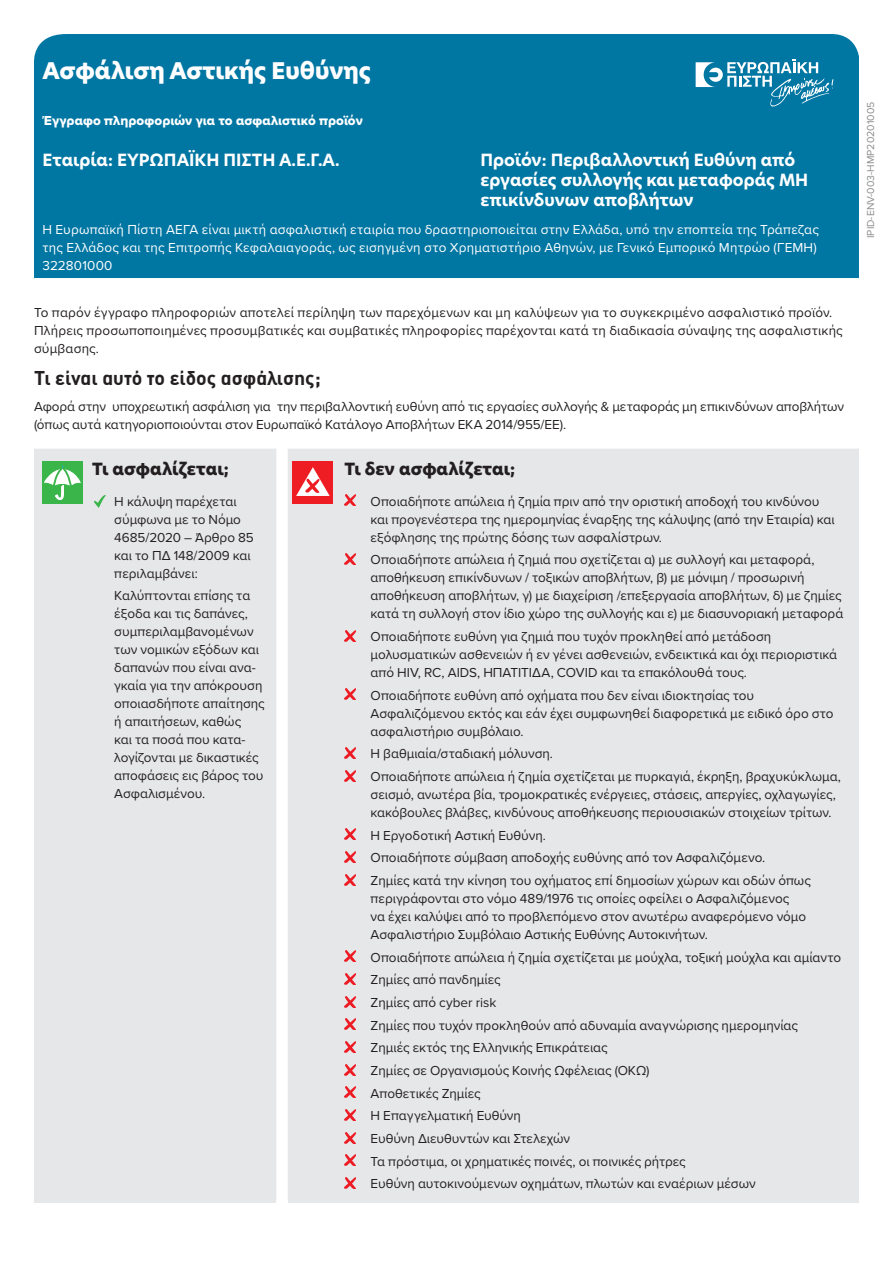
<style>
.page{position:relative;width:893px;height:1263px;background:#fff}
.page>*{position:absolute;margin:0;border:0;box-sizing:border-box;transform-origin:0 0}
.Form_title{font:800 22.5px "Hero New";color:#fff}
.Cover_subhead{font:700 19.5px "DIN Greek";color:#231f20}
.Company_Product_head{font:700 16.5px/19.8px "Hero New";color:#fff}
.Cover_subhead-2{font:800 16.5px "Hero New";color:#231f20}
.Covered_bullets{font:13.5px/18px "Proxima Nova";color:#231f20}
.Cover_subhead-3{font:13.5px/18px "Proxima Nova";letter-spacing:.005em;color:#231f20}
.t1{font:13.5px/18px "Proxima Nova";letter-spacing:.015em;color:#fff}
.Form_sub_title{font:13.5px "Proxima Nova Extrabld";letter-spacing:.01em;color:#fff}
.t2{font:10.5px "Proxima Nova";color:#8a8c8f}
</style>
<div class="page">
<div style="left:34px;top:449px;width:825px;height:754px;background:#e6e7e9"></div>
<div style="left:276px;top:1200px;width:12px;height:6px;background:#fff"></div>
<div style="left:42px;top:461px;width:41px;height:43px;background:#3ab54a"></div>
<svg style="left:44px;top:465px;width:37px;height:35px"></svg>
<svg style="left:94px;top:495px;width:11px;height:12px"></svg>
<div style="left:292px;top:461px;width:41px;height:43px;background:#ee1d23"></div>
<svg style="left:296px;top:467px;width:34px;height:29px"></svg>
<svg style="left:344px;top:495px;width:11px;height:11px"></svg>
<svg style="left:344px;top:553px;width:11px;height:11px"></svg>
<svg style="left:344px;top:630px;width:11px;height:11px"></svg>
<svg style="left:344px;top:689px;width:11px;height:11px"></svg>
<svg style="left:344px;top:747px;width:11px;height:11px"></svg>
<svg style="left:344px;top:770px;width:11px;height:11px"></svg>
<svg style="left:344px;top:829px;width:11px;height:11px"></svg>
<svg style="left:344px;top:851px;width:11px;height:11px"></svg>
<svg style="left:344px;top:874px;width:11px;height:11px"></svg>
<svg style="left:344px;top:951px;width:11px;height:11px"></svg>
<svg style="left:344px;top:973px;width:11px;height:11px"></svg>
<svg style="left:344px;top:996px;width:11px;height:11px"></svg>
<svg style="left:344px;top:1019px;width:11px;height:11px"></svg>
<svg style="left:344px;top:1041px;width:11px;height:11px"></svg>
<svg style="left:344px;top:1064px;width:11px;height:11px"></svg>
<svg style="left:344px;top:1087px;width:11px;height:11px"></svg>
<svg style="left:344px;top:1109px;width:11px;height:11px"></svg>
<svg style="left:344px;top:1132px;width:11px;height:11px"></svg>
<svg style="left:344px;top:1155px;width:11px;height:11px"></svg>
<svg style="left:344px;top:1177px;width:11px;height:11px"></svg>
<div style="left:34px;top:34px;width:825px;height:244px;background:#0076a3"></div>
<svg style="left:34px;top:34px;width:32px;height:29px"></svg>
<svg style="left:696px;top:34px;width:163px;height:75px;background:#2187af"></svg>
<p class="Form_title" style="left:43px;top:55px;width:330px">Ασφάλιση Αστικής Ευθύνης</p>
<p class="Form_sub_title" style="left:43px;top:110px;width:322px">Έγγραφο πληροφοριών για το ασφαλιστικό προϊόν</p>
<p class="Company_Product_head" style="left:43px;top:150px;width:299px">Εταιρία: ΕΥΡΩΠΑΪΚΗ ΠΙΣΤΗ Α.Ε.Γ.Α.</p>
<p class="Company_Product_head" style="left:480px;top:150px;width:329px">Προϊόν: Περιβαλλοντική Ευθύνη από εργασίες συλλογής και μεταφοράς ΜΗ επικίνδυνων αποβλήτων</p>
<p class="t1" style="left:43px;top:219px;width:778px">Η Ευρωπαϊκή Πίστη ΑΕΓΑ είναι μικτή ασφαλιστική εταιρία που δραστηριοποιείται στην Ελλάδα, υπό την εποπτεία της Τράπεζας της Ελλάδος και της Επιτροπής Κεφαλαιαγοράς, ως εισηγμένη στο Χρηματιστήριο Αθηνών, με Γενικό Εμπορικό Μητρώο (ΓΕΜΗ)<br>322801000</p>
<p class="Cover_subhead-3" style="left:34px;top:303px;width:810px">Το παρόν έγγραφο πληροφοριών αποτελεί περίληψη των παρεχόμενων και μη καλύψεων για το συγκεκριμένο ασφαλιστικό προϊόν.<br>Πλήρεις προσωποποιημένες προσυμβατικές και συμβατικές πληροφορίες παρέχονται κατά τη διαδικασία σύναψης της ασφαλιστικής σύμβασης.</p>
<p class="Cover_subhead" style="left:34px;top:366px;width:288px">Τι είναι αυτό το είδος ασφάλισης;</p>
<p class="Cover_subhead-3" style="left:34px;top:397px;width:811px">Αφορά στην υποχρεωτική ασφάλιση για την περιβαλλοντική ευθύνη από τις εργασίες συλλογής &amp; μεταφοράς μη επικινδύνων αποβλήτων (όπως αυτά κατηγοριοποιούνται στον Ευρωπαϊκό Κατάλογο Αποβλήτων ΕΚΑ 2014/955/ΕΕ).</p>
<p class="Cover_subhead-2" style="left:92px;top:457px;width:138px">Τι ασφαλίζεται;</p>
<p class="Covered_bullets" style="left:114px;top:492px;width:141px">Η κάλυψη παρέχεται σύμφωνα με το Νόμο<br>4685/2020 – Άρθρο 85 και το ΠΔ 148/2009 και περιλαμβάνει:</p>
<p class="Covered_bullets" style="left:114px;top:586px;width:152px">Καλύπτονται επίσης τα έξοδα και τις δαπάνες, συμπεριλαμβανομένων των νομικών εξόδων και δαπανών που είναι ανα&shy;γκαία για την απόκρουση οποιασδήποτε απαίτησης ή απαιτήσεων, καθώς<br>και τα ποσά που κατα&shy;λογίζονται με δικαστικές αποφάσεις εις βάρος του<br>Ασφαλισμένου.</p>
<p class="Cover_subhead-2" style="left:344px;top:457px;width:172px">Τι δεν ασφαλίζεται;</p>
<p class="Covered_bullets" style="left:371px;top:492px;width:465px">Οποιαδήποτε απώλεια ή ζημία πριν από την οριστική αποδοχή του κινδύνου και προγενέστερα της ημερομηνίας έναρξης της κάλυψης (από την Εταιρία) και εξόφλησης της πρώτης δόσης των ασφαλίστρων.</p>
<p class="Covered_bullets" style="left:371px;top:550px;width:474px">Οποιαδήποτε απώλεια ή ζημιά που σχετίζεται α) με συλλογή και μεταφορά, αποθήκευση επικίνδυνων / τοξικών αποβλήτων, β) με μόνιμη / προσωρινή αποθήκευση αποβλήτων, γ) με διαχείριση /επεξεργασία αποβλήτων, δ) με ζημίες κατά τη συλλογή στον ίδιο χώρο της συλλογής και ε) με διασυνοριακή μεταφορά</p>
<p class="Covered_bullets" style="left:371px;top:627px;width:468px">Οποιαδήποτε ευθύνη για ζημιά που τυχόν προκληθεί από μετάδοση μολυσματικών ασθενειών ή εν γένει ασθενειών, ενδεικτικά και όχι περιοριστικά από ΗΙV, RC, AIDS, ΗΠΑΤΙΤΙΔΑ, COVID και τα επακόλουθά τους.</p>
<p class="Covered_bullets" style="left:371px;top:686px;width:464px">Οποιαδήποτε ευθύνη από οχήματα που δεν είναι ιδιοκτησίας του<br>Ασφαλιζόμενου εκτός και εάν έχει συμφωνηθεί διαφορετικά με ειδικό όρο στο ασφαλιστήριο συμβόλαιο.</p>
<p class="Covered_bullets" style="left:371px;top:744px;width:184px">Η βαθμιαία/σταδιακή μόλυνση.</p>
<p class="Covered_bullets" style="left:371px;top:767px;width:472px">Οποιαδήποτε απώλεια ή ζημία σχετίζεται με πυρκαγιά, έκρηξη, βραχυκύκλωμα, σεισμό, ανωτέρα βία, τρομοκρατικές ενέργειες, στάσεις, απεργίες, οχλαγωγίες, κακόβουλες βλάβες, κινδύνους αποθήκευσης περιουσιακών στοιχείων τρίτων.</p>
<p class="Covered_bullets" style="left:371px;top:826px;width:177px">Η Εργοδοτική Αστική Ευθύνη.</p>
<p class="Covered_bullets" style="left:371px;top:848px;width:396px">Οποιαδήποτε σύμβαση αποδοχής ευθύνης από τον Ασφαλιζόμενο.</p>
<p class="Covered_bullets" style="left:371px;top:871px;width:442px">Ζημίες κατά την κίνηση του οχήματος επί δημοσίων χώρων και οδών όπως περιγράφονται στο νόμο 489/1976 τις οποίες οφείλει ο Ασφαλιζόμενος<br>να έχει καλύψει από το προβλεπόμενο στον ανωτέρω αναφερόμενο νόμο Ασφαλιστήριο Συμβόλαιο Αστικής Ευθύνης Αυτοκινήτων.</p>
<p class="Covered_bullets" style="left:371px;top:948px;width:472px">Οποιαδήποτε απώλεια ή ζημία σχετίζεται με μούχλα, τοξική μούχλα και αμίαντο</p>
<p class="Covered_bullets" style="left:371px;top:970px;width:131px">Ζημίες από πανδημίες</p>
<p class="Covered_bullets" style="left:371px;top:993px;width:127px">Ζημίες από cyber risk</p>
<p class="Covered_bullets" style="left:371px;top:1016px;width:429px">Ζημίες που τυχόν προκληθούν από αδυναμία αναγνώρισης ημερομηνίας</p>
<p class="Covered_bullets" style="left:371px;top:1038px;width:239px">Ζημιές εκτός της Ελληνικής Επικράτειας</p>
<p class="Covered_bullets" style="left:371px;top:1061px;width:280px">Ζημίες σε Οργανισμούς Κοινής Ωφέλειας (ΟΚΩ)</p>
<p class="Covered_bullets" style="left:371px;top:1084px;width:112px">Αποθετικές Ζημίες</p>
<p class="Covered_bullets" style="left:371px;top:1106px;width:152px">Η Επαγγελματική Ευθύνη</p>
<p class="Covered_bullets" style="left:371px;top:1129px;width:201px">Ευθύνη Διευθυντών και Στελεχών</p>
<p class="Covered_bullets" style="left:371px;top:1152px;width:317px">Τα πρόστιμα, οι χρηματικές ποινές, οι ποινικές ρήτρες</p>
<p class="Covered_bullets" style="left:371px;top:1174px;width:386px">Ευθύνη αυτοκινούμενων οχημάτων, πλωτών και εναέριων μέσων</p>
<p class="t2" style="left:863px;top:238px;width:138px;rotate:-90deg">IPID-ENV-003-HMP20201005</p>
</div>
